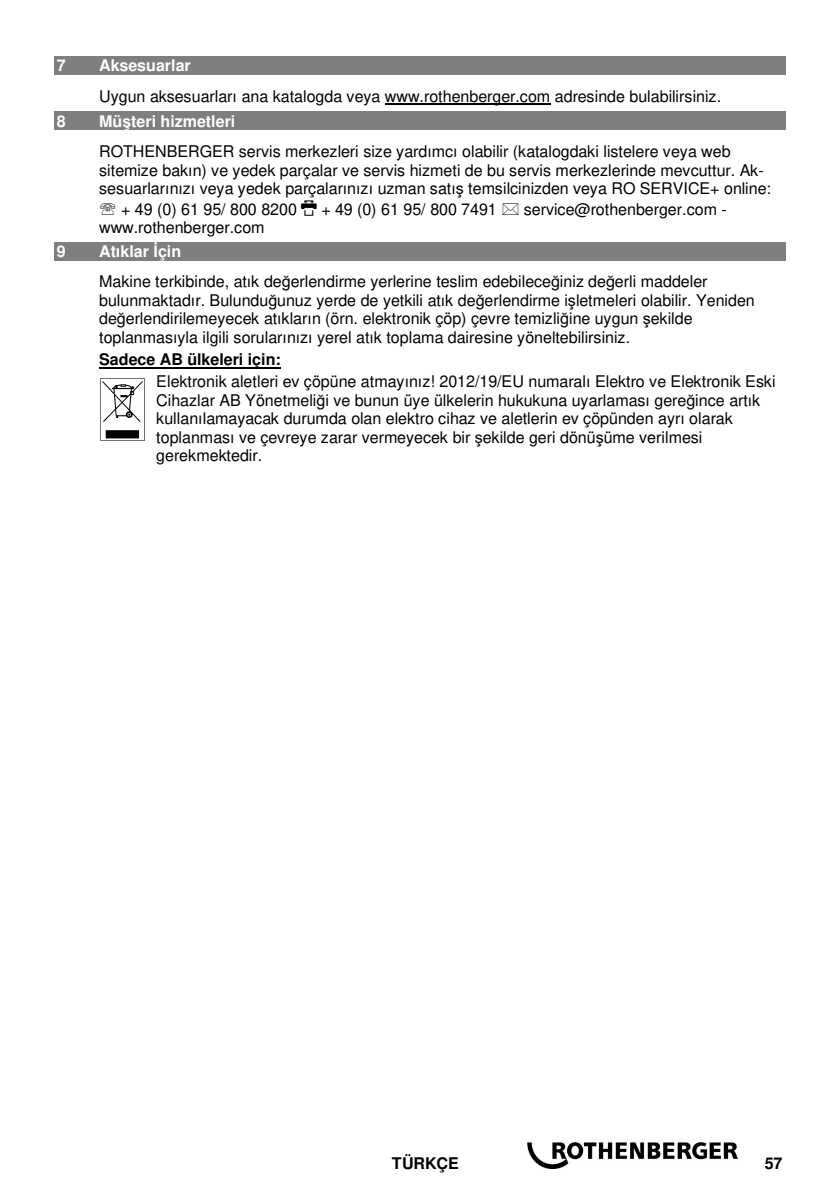
<style>
.page{position:relative;width:840px;height:1190px;background:#fff}
.page>*{position:absolute;margin:0;border:0;box-sizing:border-box;transform-origin:0 0}
.t1{font:16px/18.4px "Helvetica";letter-spacing:-.005em;color:#000}
.t2{font:700 16px "Helvetica";letter-spacing:-.005em;color:#000}
.t3{font:700 16px "Helvetica";letter-spacing:-.005em;color:#fff}
.s1{font-weight:700;color:#fff}
.s2{font-family:"Arial";font-weight:700;color:#fff}
.s3{font-family:"Arial"}
</style>
<div class="page">
<img style="left:527px;top:1142px;width:210px;height:26px">
<div style="left:54px;top:56px;width:731px;height:19px;background:#7f7f7f"></div>
<hr style="left:385px;top:103px;width:165px;height:2px;background:#000">
<div style="left:54px;top:112px;width:731px;height:18px;background:#7f7f7f"></div>
<div style="left:54px;top:242px;width:731px;height:18px;background:#7f7f7f"></div>
<hr style="left:99px;top:367px;width:182px;height:1px;background:#000">
<img style="left:100px;top:378px;width:45px;height:63px">
<p class="t3" style="left:57px;top:56px;width:10px">7</p>
<p class="t3" style="left:99px;top:56px;width:93px">Aksesuarlar</p>
<p class="t1" style="left:99px;top:87px;width:623px">Uygun aksesuarları ana katalogda veya www.rothenberger.com adresinde bulabilirsiniz.</p>
<p class="t3" style="left:57px;top:112px;width:10px">8</p>
<p class="t1" style="left:99px;top:106px;width:633px;line-height:30.2px"><span class="s1">Mü</span><span class="s2">ş</span><span class="s1">teri hizmetleri<br></span>ROTHENBERGER servis merkezleri size yardımcı olabilir (katalogdaki listelere veya web</p>
<p class="t1" style="left:99px;top:161px;width:673px">sitemize bakın) ve yedek parçalar ve servis hizmeti de bu servis merkezlerinde mevcuttur. Ak&shy;sesuarlarınızı veya yedek parçalarınızı uzman satı<span class="s3">ş</span> temsilcinizden veya RO SERVICE+ online:</p>
<p class="t1" style="left:121px;top:200px;width:177px">+ 49 (0) 61 95/ 800 8200</p>
<p class="t1" style="left:321px;top:200px;width:177px">+ 49 (0) 61 95/ 800 7491</p>
<p class="t1" style="left:524px;top:200px;width:205px">service@rothenberger.com -</p>
<p class="t1" style="left:99px;top:218px;width:167px">www.rothenberger.com</p>
<p class="t3" style="left:57px;top:242px;width:10px">9</p>
<p class="t1" style="left:99px;top:236px;width:610px;line-height:30.2px"><span class="s1">Atıklar</span> <span class="s2">İ</span><span class="s1">çin<br></span>Makine terkibinde, atık de<span class="s3">ğ</span>erlendirme yerlerine teslim edebilece<span class="s3">ğ</span>iniz de<span class="s3">ğ</span>erli maddeler</p>
<p class="t1" style="left:99px;top:291px;width:657px">bulunmaktadır. Bulundu<span class="s3">ğ</span>unuz yerde de yetkili atık de<span class="s3">ğ</span>erlendirme i<span class="s3">ş</span>letmeleri olabilir. Yeniden de<span class="s3">ğ</span>erlendirilemeyecek atıkların (örn. elektronik çöp) çevre temizli<span class="s3">ğ</span>ine uygun <span class="s3">ş</span>ekilde toplanmasıyla ilgili sorularınızı yerel atık toplama dairesine yöneltebilirsiniz.</p>
<p class="t2" style="left:99px;top:350px;width:183px">Sadece AB ülkeleri için:</p>
<p class="t1" style="left:156px;top:372px;width:621px">Elektronik aletleri ev çöpüne atmayınız! 2012/19/EU numaralı Elektro ve Elektronik Eski Cihazlar AB Yönetmeli<span class="s3">ğ</span>i ve bunun üye ülkelerin hukukuna uyarlaması gere<span class="s3">ğ</span>ince artık kullanılamayacak durumda olan elektro cihaz ve aletlerin ev çöpünden ayrı olarak toplanması ve çevreye zarar vermeyecek bir <span class="s3">ş</span>ekilde geri dönü<span class="s3">ş</span>üme verilmesi gerekmektedir.</p>
<p class="t2" style="left:392px;top:1154px;width:68px">TÜRKÇE</p>
<p class="t2" style="left:765px;top:1154px;width:19px">57</p>
</div>
